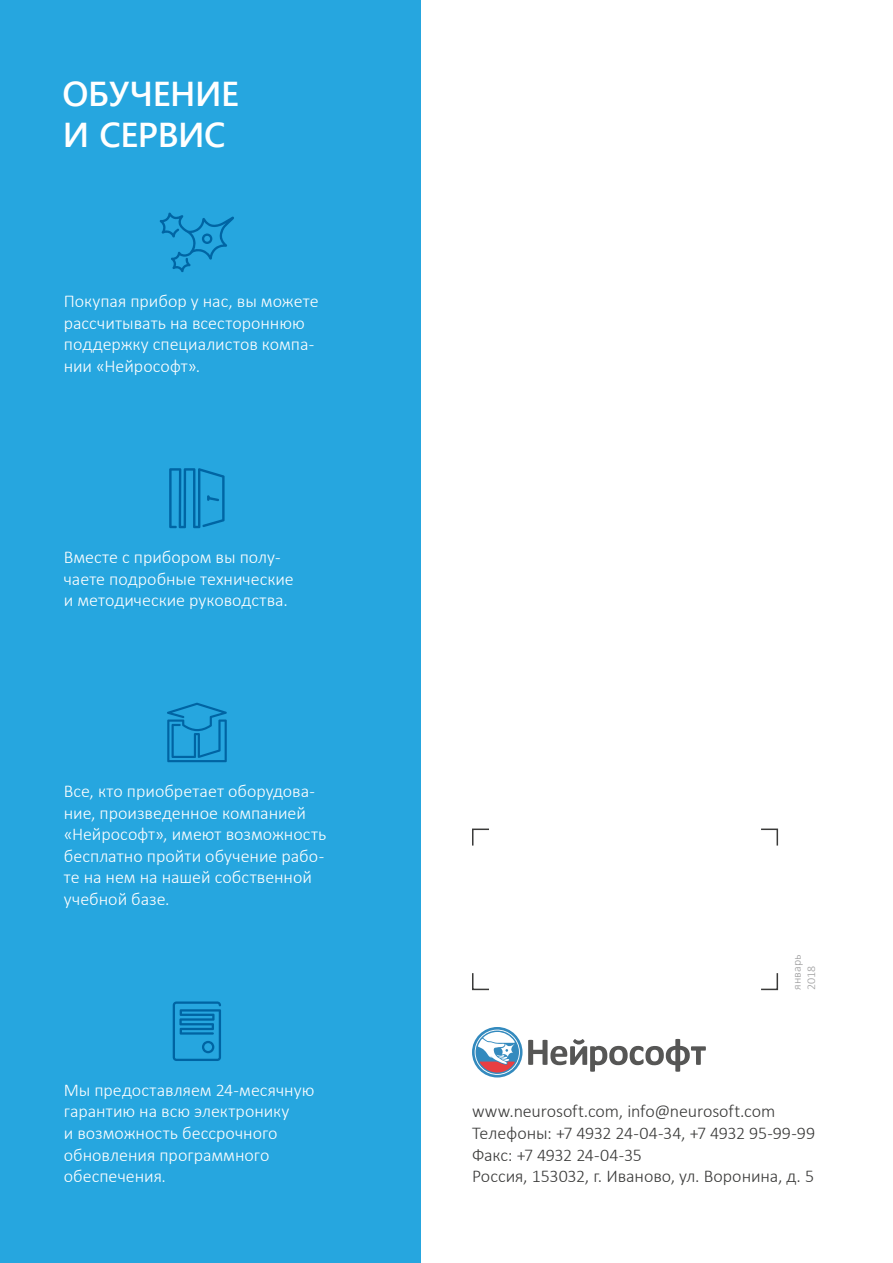
<style>
.page{position:relative;width:893px;height:1263px;background:#fff}
.page>*{position:absolute;margin:0;border:0;box-sizing:border-box;transform-origin:0 0}
.t1{font:600 34.5px/41.4px "Segoe UI";letter-spacing:-.01em;color:#fff}
.t2{font:300 18px/21.6px "Calibri";color:#fff}
.t3{font:300 18px/21.6px "Calibri";letter-spacing:-.005em;color:#3a3a39}
.t4{font:300 12px/14.4px "Calibri";letter-spacing:.01em;color:#9c9c9d}
</style>
<div class="page">
<div style="left:0;top:0;width:421px;height:1263px;background:#26a6df"></div>
<svg style="left:160px;top:213px;width:74px;height:59px"></svg>
<svg style="left:169px;top:468px;width:56px;height:60px"></svg>
<svg style="left:167px;top:703px;width:60px;height:59px"></svg>
<svg style="left:173px;top:1001px;width:48px;height:60px"></svg>
<svg style="left:528px;top:1039px;width:178px;height:33px"></svg>
<div style="left:472px;top:1027px;width:50px;height:50px;background:#338abe;border-radius:50%"></div>
<svg style="left:474px;top:1029px;width:46px;height:46px"></svg>
<svg style="left:472px;top:828px;width:17px;height:18px"></svg>
<svg style="left:761px;top:973px;width:18px;height:18px"></svg>
<svg style="left:472px;top:973px;width:17px;height:18px"></svg>
<svg style="left:761px;top:828px;width:18px;height:18px"></svg>
<h1 class="t1" style="left:62px;top:71px;width:178px">ОБУЧЕНИЕ<br>И СЕРВИС</h1>
<p class="t2" style="left:64px;top:290px;width:256px">Покупая прибор у нас, вы можете рассчитывать на всестороннюю поддержку специалистов компа&shy;нии «Нейрософт».</p>
<p class="t2" style="left:64px;top:546px;width:231px">Вместе с прибором вы полу&shy;чаете подробные технические и методические руководства.</p>
<p class="t2" style="left:64px;top:780px;width:264px">Все, кто приобретает оборудова&shy;ние, произведенное компанией «Нейрософт», имеют возможность бесплатно пройти обучение рабо&shy;те на нем на нашей собственной учебной базе.</p>
<p class="t2" style="left:64px;top:1079px;width:252px">Мы предоставляем 24-месячную гарантию на всю электронику<br>и возможность бессрочного обновления программного обеспечения.</p>
<p class="t4" style="left:789px;top:990px;width:37px;rotate:-90deg">январь<br>2018</p>
<p class="t3" style="left:472px;top:1100px;width:345px">www.neurosoft.com, info@neurosoft.com Телефоны: +7 4932 24-04-34, +7 4932 95-99-99<br>Факс: +7 4932 24-04-35<br>Россия, 153032, г. Иваново, ул. Воронина, д. 5</p>
</div>
